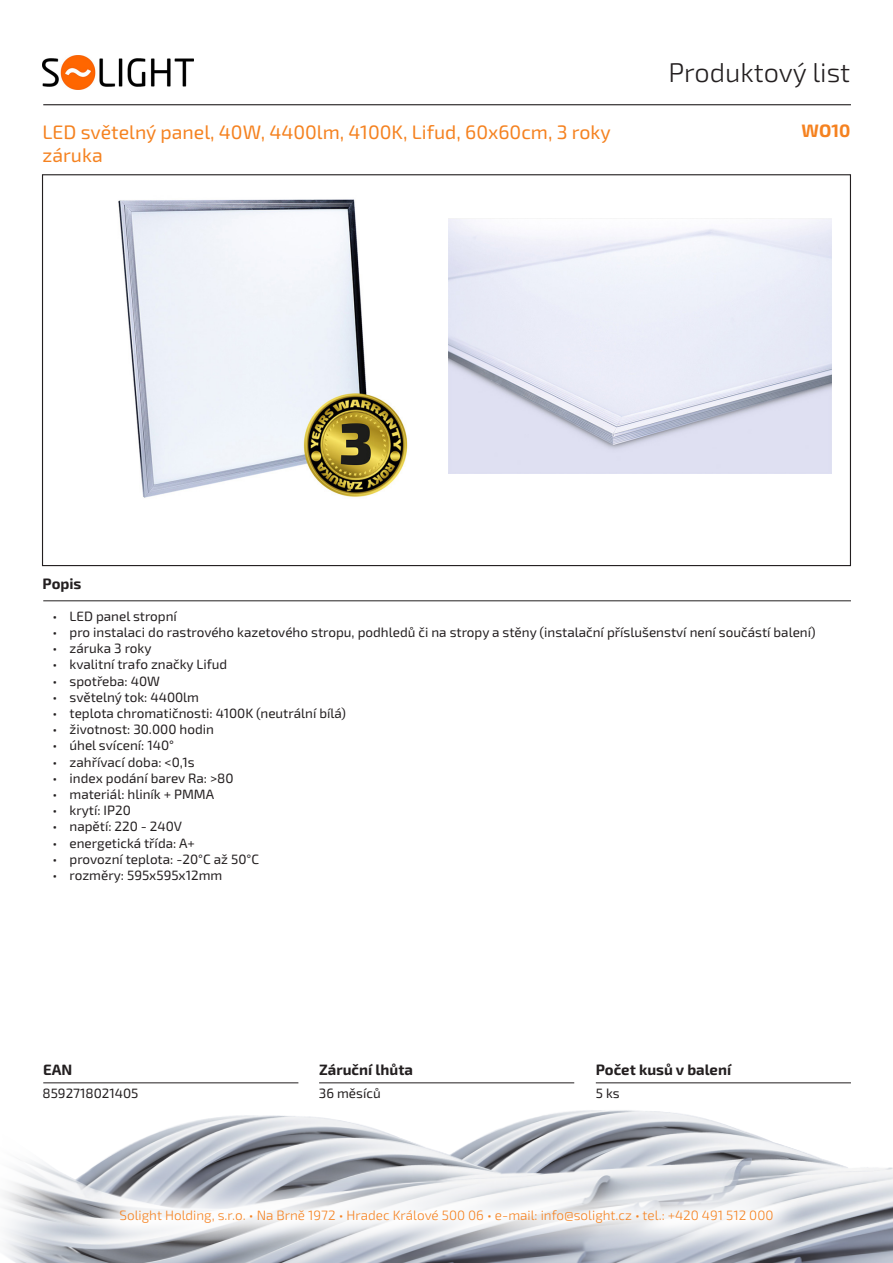
<style>
.page{position:relative;width:893px;height:1263px;background:#fff}
.page>*{position:absolute;margin:0;border:0;box-sizing:border-box;transform-origin:0 0}
.t1{font:300 27px "Exo 2.0";color:#231f20}
.t2{font:19.5px "Exo 2.0";color:#f58220}
.Kód_produktu{font:700 18px "Exo 2.0";color:#f58220}
.t3{font:700 15px "Exo 2.0";color:#231f20}
.t4{font:13.5px "Exo 2.0";color:#231f20}
.t5{font:300 13.5px "Exo 2.0";color:#f58220}
</style>
<div class="page">
<img style="left:3px;top:1082px;width:890px;height:181px">
<hr style="left:43px;top:104px;width:808px;height:1px;background:#231f20">
<hr style="left:43px;top:600px;width:808px;height:1px;background:#231f20">
<hr style="left:596px;top:1082px;width:255px;height:1px;background:#231f20">
<hr style="left:319px;top:1082px;width:255px;height:1px;background:#231f20">
<hr style="left:43px;top:1082px;width:255px;height:1px;background:#231f20">
<svg style="left:85px;top:1174px;width:723px;height:84px"></svg>
<img style="left:43px;top:55px;width:150px;height:34px">
<img style="left:118px;top:199px;width:290px;height:299px">
<img style="left:448px;top:219px;width:383px;height:254px">
<h1 class="t1" style="left:668px;top:57px;width:183px">Produktový list</h1>
<p class="t2" style="left:43px;top:120px;width:570px">LED světelný panel, 40W, 4400lm, 4100K, Lifud, 60x60cm, 3 roky</p>
<p class="Kód_produktu" style="left:802px;top:120px;width:50px">WO10</p>
<p class="t2" style="left:43px;top:144px;width:62px">záruka</p>
<p class="t3" style="left:43px;top:575px;width:40px">Popis</p>
<p class="t4" style="left:53px;top:608px;width:126px">• LED panel stropní</p>
<p class="t4" style="left:53px;top:624px;width:765px">• pro instalaci do rastrového kazetového stropu, podhledů či na stropy a stěny (instalační příslušenství není součástí balení)</p>
<p class="t4" style="left:53px;top:640px;width:101px">• záruka 3 roky</p>
<p class="t4" style="left:53px;top:657px;width:176px">• kvalitní trafo značky Lifud</p>
<p class="t4" style="left:53px;top:673px;width:109px">• spotřeba: 40W</p>
<p class="t4" style="left:53px;top:689px;width:148px">• světelný tok: 4400lm</p>
<p class="t4" style="left:53px;top:705px;width:295px">• teplota chromatičnosti: 4100K (neutrální bílá)</p>
<p class="t4" style="left:53px;top:721px;width:163px">• životnost: 30.000 hodin</p>
<p class="t4" style="left:53px;top:738px;width:123px">• úhel svícení: 140°</p>
<p class="t4" style="left:53px;top:754px;width:144px">• zahřívací doba: &lt;0,1s</p>
<p class="t4" style="left:53px;top:770px;width:183px">• index podání barev Ra: &gt;80</p>
<p class="t4" style="left:53px;top:786px;width:163px">• materiál: hliník + PMMA</p>
<p class="t4" style="left:53px;top:802px;width:80px">• krytí: IP20</p>
<p class="t4" style="left:53px;top:819px;width:131px">• napětí: 220 - 240V</p>
<p class="t4" style="left:53px;top:835px;width:144px">• energetická třída: A+</p>
<p class="t4" style="left:53px;top:851px;width:208px">• provozní teplota: -20°C až 50°C</p>
<p class="t4" style="left:53px;top:867px;width:171px">• rozměry: 595x595x12mm</p>
<p class="t3" style="left:43px;top:1060px;width:31px">EAN</p>
<p class="t3" style="left:319px;top:1060px;width:95px">Záruční lhůta</p>
<p class="t3" style="left:596px;top:1060px;width:137px">Počet kusů v balení</p>
<p class="t4" style="left:43px;top:1085px;width:97px">8592718021405</p>
<p class="t4" style="left:319px;top:1085px;width:63px">36 měsíců</p>
<p class="t4" style="left:596px;top:1085px;width:25px">5 ks</p>
<p class="t5" style="left:120px;top:1208px;width:655px">Solight Holding, s.r.o. • Na Brně 1972 • Hradec Králové 500 06 • e-mail: info@solight.cz • tel.: +420 491 512 000</p>
</div>
